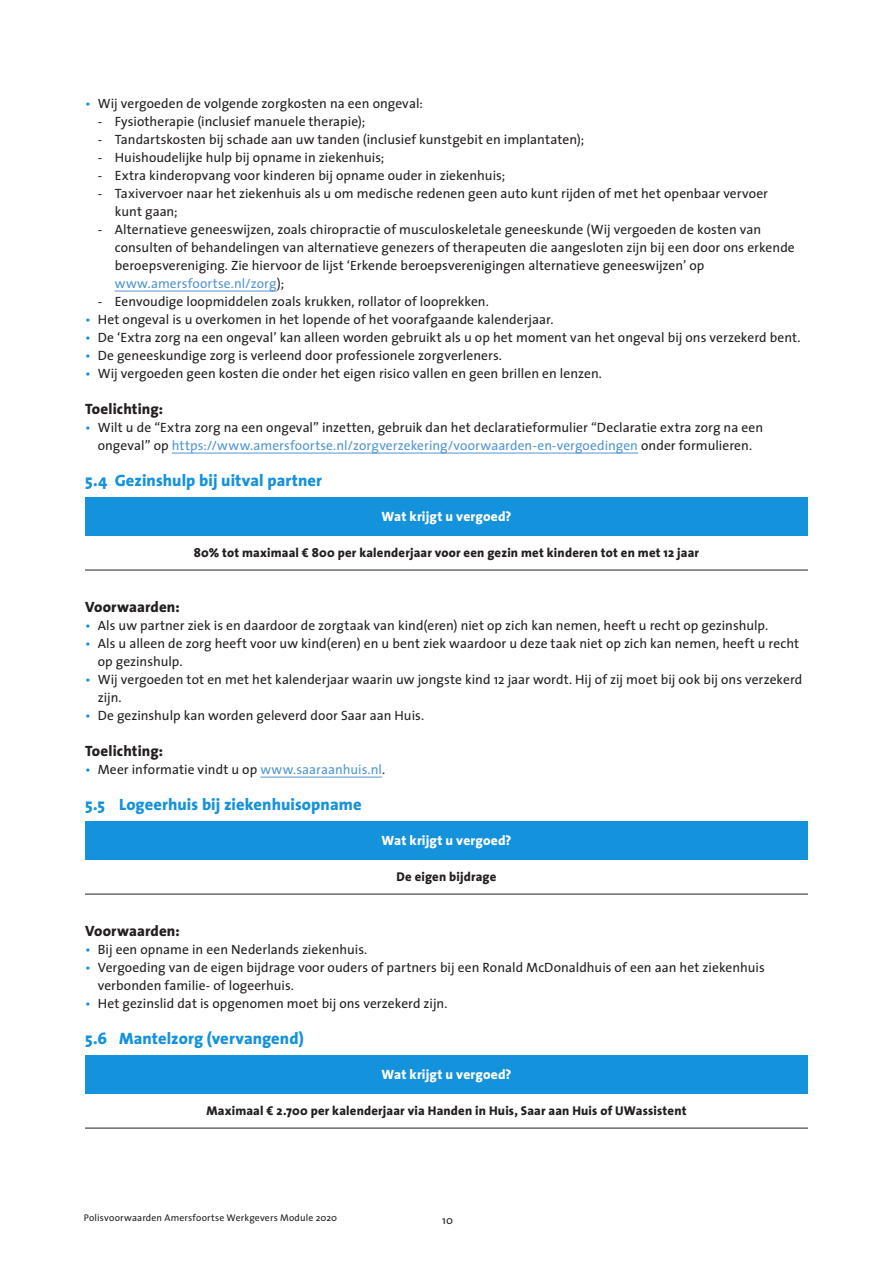
<style>
.page{position:relative;width:893px;height:1263px;background:#fff}
.page>*{position:absolute;margin:0;border:0;box-sizing:border-box;transform-origin:0 0}
._1-Subkop{font:800 16.5px "The Sans";letter-spacing:.005em;color:#1492dc}
._4-Platte_tekst_insp{font:800 16.5px "The Sans";letter-spacing:.005em;color:#1492dc}
._3-Subsubkop_zwart{font:800 15px "The Sans";letter-spacing:.01em;color:#231f20}
._4-Platte_tekst_insp-2{font:13.5px/18px "The Sans";letter-spacing:.005em;color:#231f20}
._1-Tabel_kop_wit{font:800 13.5px "The Sans";letter-spacing:.01em;color:#fff}
._4-Platte_tekst_insp-3{font:13.5px "The Sans";letter-spacing:.01em;color:#5296d1}
._2-Tabel_subkop{font:800 12.75px "The Sans";letter-spacing:.015em;color:#231f20}
.t1{font:11.25px "The Sans";color:#231f20}
.t2{font:9.75px "The Sans";letter-spacing:.015em;color:#231f20}
.s1{color:#1492dc}
.s2{color:#231f20}
.s3{color:#5296d1}
</style>
<div class="page">
<hr style="left:115px;top:291px;width:162px;height:1px;background:#5296d1">
<hr style="left:172px;top:453px;width:466px;height:1px;background:#5296d1">
<hr style="left:260px;top:777px;width:122px;height:1px;background:#5296d1">
<div style="left:85px;top:497px;width:723px;height:38px;background:#1492dc"></div>
<hr style="left:85px;top:570px;width:723px;height:1px;background:#231f20">
<div style="left:85px;top:821px;width:723px;height:38px;background:#1492dc"></div>
<hr style="left:85px;top:894px;width:723px;height:1px;background:#231f20">
<div style="left:85px;top:1055px;width:723px;height:38px;background:#1492dc"></div>
<hr style="left:85px;top:1128px;width:723px;height:1px;background:#231f20">
<p class="_4-Platte_tekst_insp-2" style="left:85px;top:94px;width:339px"><span class="s1">•</span> Wij vergoeden de volgende zorgkosten na een ongeval:</p>
<p class="_4-Platte_tekst_insp-2" style="left:98px;top:112px;width:269px">- Fysiotherapie (inclusief manuele therapie);</p>
<p class="_4-Platte_tekst_insp-2" style="left:98px;top:130px;width:488px">- Tandartskosten bij schade aan uw tanden (inclusief kunstgebit en implantaten);</p>
<p class="_4-Platte_tekst_insp-2" style="left:98px;top:148px;width:288px">- Huishoudelijke hulp bij opname in ziekenhuis;</p>
<p class="_4-Platte_tekst_insp-2" style="left:98px;top:166px;width:409px">- Extra kinderopvang voor kinderen bij opname ouder in ziekenhuis;</p>
<p class="_4-Platte_tekst_insp-2" style="left:115px;top:184px;width:655px;text-indent:-17px">- Taxivervoer naar het ziekenhuis als u om medische redenen geen auto kunt rijden of met het openbaar vervoer kunt gaan;</p>
<p class="_4-Platte_tekst_insp-2" style="left:98px;top:220px;width:665px">- Alternatieve geneeswijzen, zoals chiropractie of musculoskeletale geneeskunde (Wij vergoeden de kosten van</p>
<p class="_4-Platte_tekst_insp-2" style="left:115px;top:238px;width:681px">consulten of behandelingen van alternatieve genezers of therapeuten die aangesloten zijn bij een door ons erkende</p>
<p class="_4-Platte_tekst_insp-2" style="left:115px;top:256px;width:591px">beroepsvereniging. Zie hiervoor de lijst ‘Erkende beroepsverenigingen alternatieve geneeswijzen’ op</p>
<p class="_4-Platte_tekst_insp-3" style="left:115px;top:272px;width:171px">www.amersfoortse.nl/zorg<span class="s2">);</span></p>
<p class="_4-Platte_tekst_insp-2" style="left:98px;top:292px;width:393px">- Eenvoudige loopmiddelen zoals krukken, rollator of looprekken.</p>
<p class="_4-Platte_tekst_insp-2" style="left:85px;top:310px;width:470px"><span class="s1">•</span> Het ongeval is u overkomen in het lopende of het voorafgaande kalenderjaar.</p>
<p class="_4-Platte_tekst_insp-2" style="left:85px;top:328px;width:717px"><span class="s1">•</span> De ‘Extra zorg na een ongeval’ kan alleen worden gebruikt als u op het moment van het ongeval bij ons verzekerd bent.</p>
<p class="_4-Platte_tekst_insp-2" style="left:85px;top:346px;width:418px"><span class="s1">•</span> De geneeskundige zorg is verleend door professionele zorgverleners.</p>
<p class="_4-Platte_tekst_insp-2" style="left:85px;top:364px;width:518px"><span class="s1">•</span> Wij vergoeden geen kosten die onder het eigen risico vallen en geen brillen en lenzen.</p>
<p class="_3-Subsubkop_zwart" style="left:85px;top:396px;width:80px">Toelichting:</p>
<p class="_4-Platte_tekst_insp-2" style="left:85px;top:418px;width:680px;text-align:center"><span class="s1">•</span> Wilt u de “Extra zorg na een ongeval” inzetten, gebruik dan het declaratieformulier “Declaratie extra zorg na een ongeval” op <span class="s3">https://www.amersfoortse.nl/zorgverzekering/voorwaarden-en-vergoedingen</span> onder formulieren.</p>
<p class="_4-Platte_tekst_insp" style="left:85px;top:466px;width:239px">5.4 Gezinshulp bij uitval partner</p>
<p class="_1-Tabel_kop_wit" style="left:381px;top:505px;width:131px">Wat krijgt u vergoed?</p>
<p class="_2-Tabel_subkop" style="left:194px;top:542px;width:507px">80% tot maximaal € 800 per kalenderjaar voor een gezin met kinderen tot en met 12 jaar</p>
<p class="_3-Subsubkop_zwart" style="left:85px;top:594px;width:96px">Voorwaarden:</p>
<p class="_4-Platte_tekst_insp-2" style="left:85px;top:616px;width:685px"><span class="s1">•</span> Als uw partner ziek is en daardoor de zorgtaak van kind(eren) niet op zich kan nemen, heeft u recht op gezinshulp.</p>
<p class="_4-Platte_tekst_insp-2" style="left:98px;top:634px;width:703px;text-indent:-13px"><span class="s1">•</span> Als u alleen de zorg heeft voor uw kind(eren) en u bent ziek waardoor u deze taak niet op zich kan nemen, heeft u recht op gezinshulp.</p>
<p class="_4-Platte_tekst_insp-2" style="left:98px;top:670px;width:706px;text-indent:-13px"><span class="s1">•</span> Wij vergoeden tot en met het kalenderjaar waarin uw jongste kind 12 jaar wordt. Hij of zij moet bij ook bij ons verzekerd zijn.</p>
<p class="_4-Platte_tekst_insp-2" style="left:85px;top:706px;width:341px"><span class="s1">•</span> De gezinshulp kan worden geleverd door Saar aan Huis.</p>
<p class="_3-Subsubkop_zwart" style="left:85px;top:738px;width:80px">Toelichting:</p>
<p class="_4-Platte_tekst_insp-2" style="left:85px;top:760px;width:302px"><span class="s1">•</span> Meer informatie vindt u op <span class="s3">www.saaraanhuis.nl</span>.</p>
<p class="_1-Subkop" style="left:85px;top:790px;width:278px">5.5 Logeerhuis bij ziekenhuisopname</p>
<p class="_1-Tabel_kop_wit" style="left:381px;top:829px;width:131px">Wat krijgt u vergoed?</p>
<p class="_2-Tabel_subkop" style="left:396px;top:866px;width:101px">De eigen bijdrage</p>
<p class="_3-Subsubkop_zwart" style="left:85px;top:918px;width:96px">Voorwaarden:</p>
<p class="_4-Platte_tekst_insp-2" style="left:85px;top:940px;width:284px"><span class="s1">•</span> Bij een opname in een Nederlands ziekenhuis.</p>
<p class="_4-Platte_tekst_insp-2" style="left:98px;top:958px;width:668px;text-indent:-13px"><span class="s1">•</span> Vergoeding van de eigen bijdrage voor ouders of partners bij een Ronald McDonaldhuis of een aan het ziekenhuis verbonden familie- of logeerhuis.</p>
<p class="_4-Platte_tekst_insp-2" style="left:85px;top:994px;width:364px"><span class="s1">•</span> Het gezinslid dat is opgenomen moet bij ons verzekerd zijn.</p>
<p class="_1-Subkop" style="left:85px;top:1024px;width:220px">5.6 Mantelzorg (vervangend)</p>
<p class="_1-Tabel_kop_wit" style="left:381px;top:1063px;width:131px">Wat krijgt u vergoed?</p>
<p class="_2-Tabel_subkop" style="left:206px;top:1100px;width:482px">Maximaal € 2.700 per kalenderjaar via Handen in Huis, Saar aan Huis of UWassistent</p>
<p class="t2" style="left:84px;top:1210px;width:255px">Polisvoorwaarden Amersfoortse Werkgevers Module 2020</p>
<p class="t1" style="left:442px;top:1210px;width:12px">10</p>
</div>
